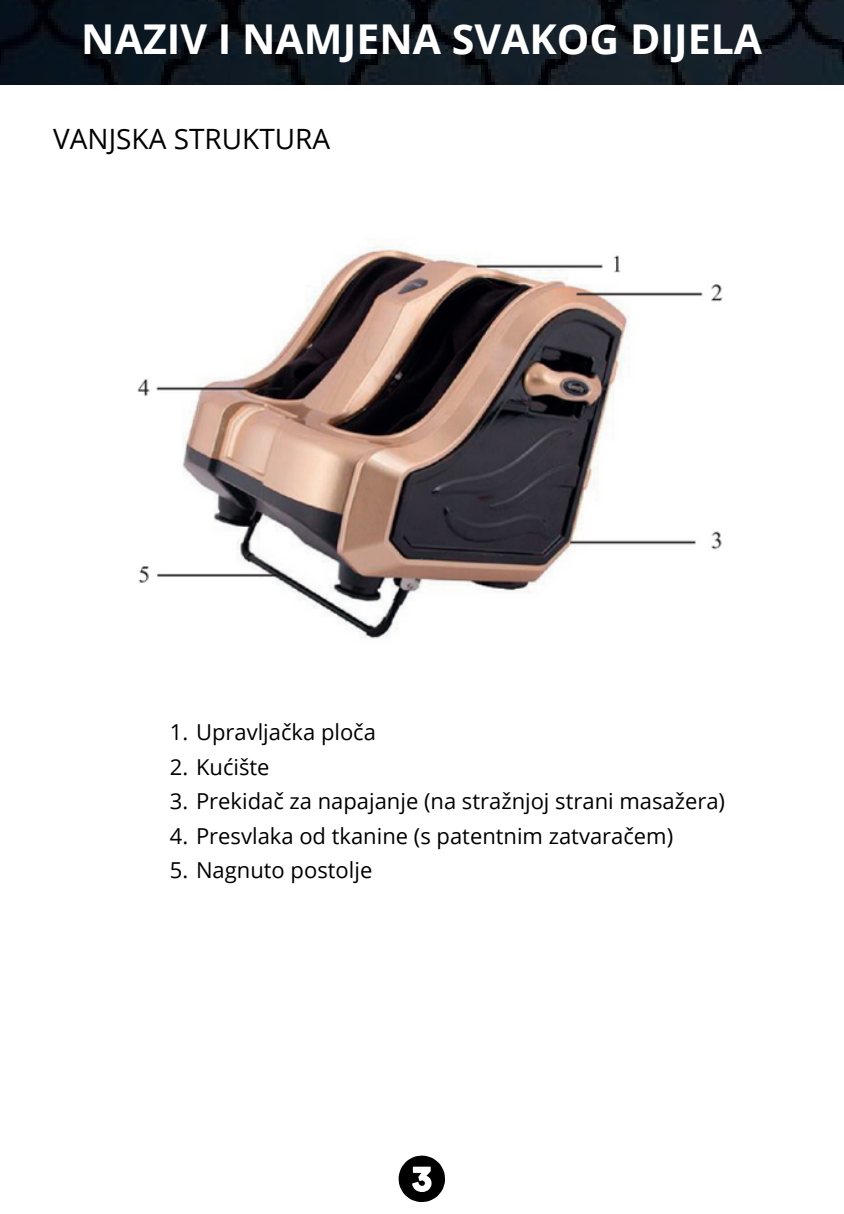
<style>
.page{position:relative;width:844px;height:1214px;background:#fff}
.page>*{position:absolute;margin:0;border:0;box-sizing:border-box;transform-origin:0 0}
.t1{font:700 41.2px "Open Sans";color:#fff}
.t2{font:28px "Open Sans";color:#000}
.t3{font:22px "Open Sans";color:#000}
</style>
<div class="page">
<img style="left:0;top:0;width:844px;height:84px">
<svg style="left:399px;top:1155px;width:46px;height:47px"></svg>
<img style="left:137px;top:243px;width:586px;height:396px">
<p class="t1" style="left:81px;top:10px;width:682px">NAZIV I NAMJENA SVAKOG DIJELA</p>
<p class="t2" style="left:53px;top:119px;width:278px">VANJSKA STRUKTURA</p>
<p class="t3" style="left:170px;top:717px;width:208px">1. Upravljačka ploča</p>
<p class="t3" style="left:170px;top:751px;width:101px">2. Kućište</p>
<p class="t3" style="left:170px;top:786px;width:557px">3. Prekidač za napajanje (na stražnjoj strani masažera)</p>
<p class="t3" style="left:170px;top:820px;width:505px">4. Presvlaka od tkanine (s patentnim zatvaračem)</p>
<p class="t3" style="left:170px;top:855px;width:204px">5. Nagnuto postolje</p>
</div>
